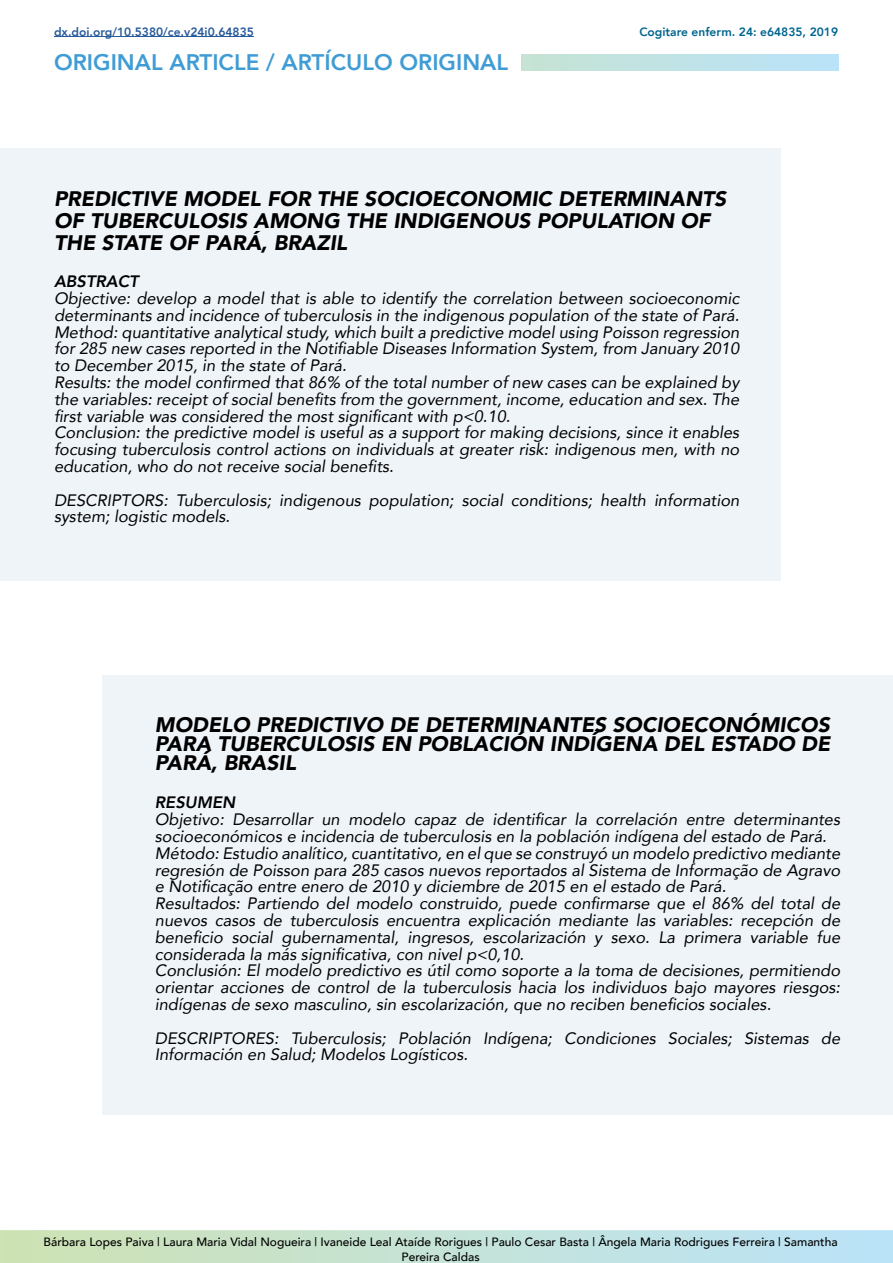
<style>
.page{position:relative;width:893px;height:1263px;background:#fff}
.page>*{position:absolute;margin:0;border:0;box-sizing:border-box;transform-origin:0 0}
.t1{font:800 22.5px "Avenir";color:#409cd4}
.t2{font:italic 900 21px/22.2px "Avenir";color:#000}
.t3{font:italic 16.5px/16.8px "Avenir";color:#000}
.t4{font:italic 800 16.5px "Avenir";color:#000}
.t5{font:500 12px/14.4px "Avenir";color:#000;text-align:center}
.t6{font:800 12px "Avenir";color:#275b9b}
.t7{font:800 12px "Avenir";color:#00658f}
</style>
<div class="page">
<div style="left:0;top:148px;width:781px;height:432px;background:#eff4f9"></div>
<svg style="left:0;top:1230px;width:893px;height:33px;background:#c4e2d6"></svg>
<div style="left:522px;top:54px;width:317px;height:17px;background:linear-gradient(to right,#c6e3d3,#bae3fa)"></div>
<div style="left:102px;top:676px;width:791px;height:439px;background:#eff4f9"></div>
<hr style="left:54px;top:36px;width:200px;height:1px;background:#275b9b">
<p class="t6" style="left:54px;top:22px;width:201px">dx.doi.org/10.5380/ce.v24i0.64835</p>
<p class="t7" style="left:639px;top:22px;width:200px">Cogitare enferm. 24: e64835, 2019</p>
<h1 class="t1" style="left:54px;top:45px;width:456px">ORIGINAL ARTICLE / ARTÍCULO ORIGINAL</h1>
<p class="t2" style="left:54px;top:187px;width:674px">PREDICTIVE MODEL FOR THE SOCIOECONOMIC DETERMINANTS<br>OF TUBERCULOSIS AMONG THE INDIGENOUS POPULATION OF<br>THE STATE OF PARÁ, BRAZIL</p>
<p class="t4" style="left:54px;top:272px;width:86px">ABSTRACT</p>
<p class="t3" style="left:54px;top:290px;width:687px">Objective: develop a model that is able to identify the correlation between socioeconomic determinants and incidence of tuberculosis in the indigenous population of the state of Pará.<br>Method: quantitative analytical study, which built a predictive model using Poisson regression for 285 new cases reported in the Notifiable Diseases Information System, from January 2010 to December 2015, in the state of Pará.<br>Results: the model confirmed that 86% of the total number of new cases can be explained by the variables: receipt of social benefits from the government, income, education and sex. The first variable was considered the most significant with p&lt;0.10.<br>Conclusion: the predictive model is useful as a support for making decisions, since it enables focusing tuberculosis control actions on individuals at greater risk: indigenous men, with no education, who do not receive social benefits.</p>
<p class="t3" style="left:54px;top:491px;width:687px">DESCRIPTORS: Tuberculosis; indigenous population; social conditions; health information system; logistic models.</p>
<p class="t2" style="left:155px;top:714px;width:677px;line-height:19.2px;text-align:justify">MODELO PREDICTIVO DE DETERMINANTES SOCIOECONÓMICOS PARA TUBERCULOSIS EN POBLACIÓN INDÍGENA DEL ESTADO DE PARÁ, BRASIL</p>
<p class="t4" style="left:155px;top:793px;width:82px">RESUMEN</p>
<p class="t3" style="left:155px;top:811px;width:687px">Objetivo: Desarrollar un modelo capaz de identificar la correlación entre determinantes socioeconómicos e incidencia de tuberculosis en la población indígena del estado de Pará.<br>Método: Estudio analítico, cuantitativo, en el que se construyó un modelo predictivo mediante regresión de Poisson para 285 casos nuevos reportados al Sistema de Informação de Agravo e Notificação entre enero de 2010 y diciembre de 2015 en el estado de Pará.<br>Resultados: Partiendo del modelo construido, puede confirmarse que el 86% del total de nuevos casos de tuberculosis encuentra explicación mediante las variables: recepción de beneficio social gubernamental, ingresos, escolarización y sexo. La primera variable fue considerada la más significativa, con nivel p&lt;0,10.<br>Conclusión: El modelo predictivo es útil como soporte a la toma de decisiones, permitiendo orientar acciones de control de la tuberculosis hacia los individuos bajo mayores riesgos: indígenas de sexo masculino, sin escolarización, que no reciben beneficios sociales.</p>
<p class="t3" style="left:155px;top:1029px;width:687px">DESCRIPTORES: Tuberculosis; Población Indígena; Condiciones Sociales; Sistemas de<br>Información en Salud; Modelos Logísticos.</p>
<p class="t5" style="left:44px;top:1234px;width:795px">Bárbara Lopes Paiva | Laura Maria Vidal Nogueira | Ivaneide Leal Ataíde Rorigues | Paulo Cesar Basta | Ângela Maria Rodrigues Ferreira | Samantha<br>Pereira Caldas</p>
</div>
